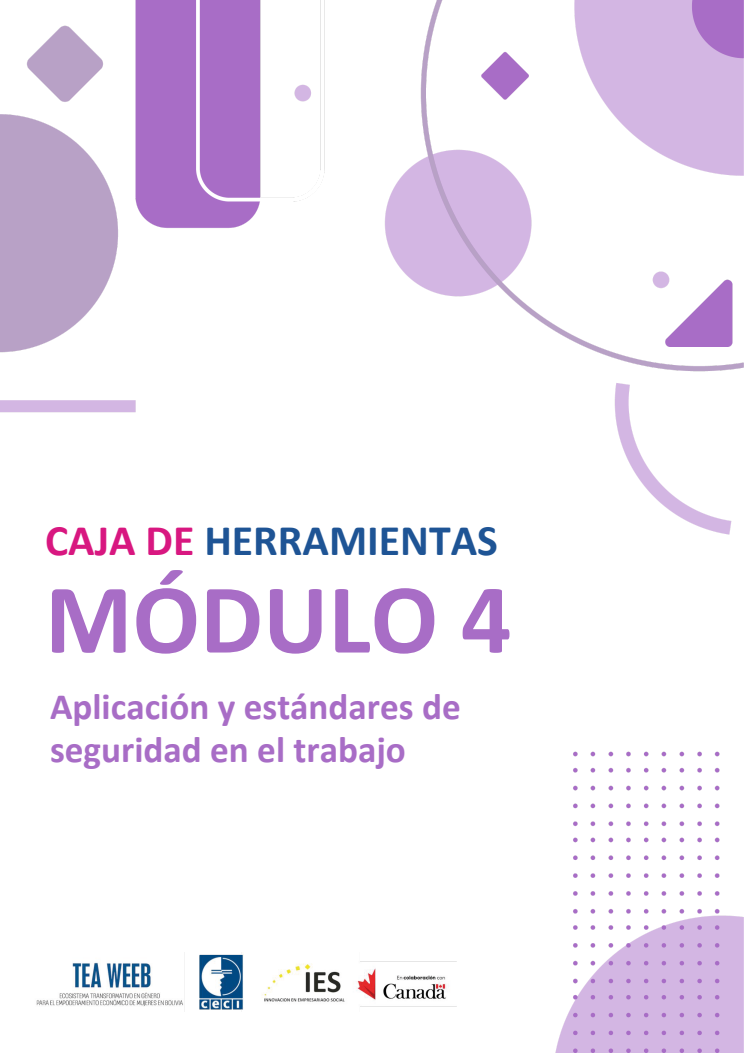
<style>
.page{position:relative;width:744px;height:1053px;background:#fff}
.page>*{position:absolute;margin:0;border:0;box-sizing:border-box;transform-origin:0 0}
.t1{font:700 100px "Calibri";color:#a86dc6}
.t2{font:700 43.72px "Calibri";color:#1e5495}
.t3{font:700 37.2px/42.3px "Calibri";color:#a86dc6}
.s1{color:#d81780}
</style>
<div class="page">
<img style="left:0;top:0;width:744px;height:1052px">
<img style="left:32px;top:952px;width:425px;height:59px">
<p class="t2" style="left:45px;top:522px;width:454px"><span class="s1">CAJA DE</span> HERRAMIENTAS</p>
<p class="t1" style="left:45px;top:577px;width:468px">MÓDULO 4</p>
<p class="t3" style="left:50px;top:688px;width:412px">Aplicación y estándares de seguridad en el trabajo</p>
</div>
